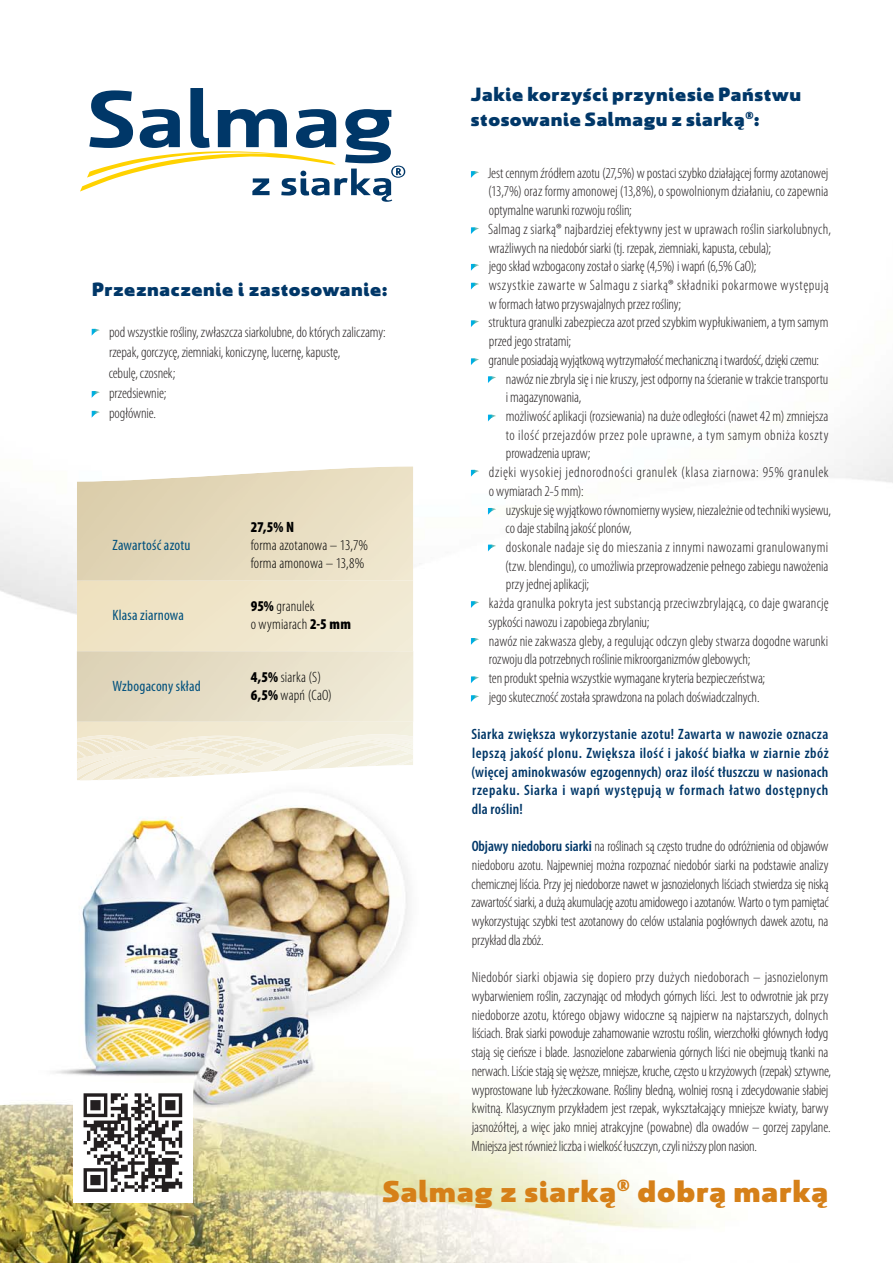
<style>
.page{position:relative;width:893px;height:1263px;background:#fff}
.page>*{position:absolute;margin:0;border:0;box-sizing:border-box;transform-origin:0 0}
.t1{font:33px "Savigny Black Norm";letter-spacing:.025em;color:#d68018}
.t2{font:21px/25.2px "Savigny Black Norm";letter-spacing:.025em;color:#003768}
.t3{font:300 condensed 15px/18.8px "Myriad Pro";letter-spacing:-.005em;color:#231f20}
.t4{font:600 condensed 15px/18.8px "Myriad Pro";letter-spacing:.045em;color:#003768;text-align:justify}
.t5{font:300 condensed 15px "Myriad Pro";letter-spacing:.015em;color:#231f20}
.t6{font:300 condensed 15px "Myriad Pro";letter-spacing:.035em;color:#231f20}
.t7{font:300 condensed 15px/18px "Myriad Pro";letter-spacing:.01em;color:#000}
.t8{font:300 condensed 15px "Myriad Pro";letter-spacing:.04em;color:#231f20}
.t9{font:300 condensed 15px "Myriad Pro";letter-spacing:.025em;color:#231f20}
.t10{font:condensed 15px "Myriad Pro";letter-spacing:.01em;color:#00507d}
.t11{font:900 condensed 15px "Myriad Pro";color:#000}
.s1{font-weight:900}
.s2{font-weight:600;color:#003768}
</style>
<div class="page">
<img style="left:0;top:170px;width:893px;height:1093px">
<svg style="left:80px;top:88px;width:325px;height:114px"></svg>
<svg style="left:77px;top:581px;width:336px;height:153px;background:#f0e6cc"></svg>
<img style="left:77px;top:651px;width:336px;height:71px">
<img style="left:77px;top:466px;width:336px;height:115px">
<img style="left:77px;top:780px;width:297px;height:2px">
<svg style="left:77px;top:734px;width:336px;height:46px"></svg>
<svg style="left:471px;top:170px;width:8px;height:8px"></svg>
<svg style="left:471px;top:226px;width:8px;height:8px"></svg>
<svg style="left:471px;top:263px;width:8px;height:8px"></svg>
<svg style="left:471px;top:282px;width:8px;height:8px"></svg>
<svg style="left:471px;top:357px;width:8px;height:8px"></svg>
<svg style="left:471px;top:694px;width:8px;height:8px"></svg>
<svg style="left:471px;top:319px;width:8px;height:8px"></svg>
<svg style="left:92px;top:328px;width:8px;height:8px"></svg>
<svg style="left:92px;top:390px;width:8px;height:8px"></svg>
<svg style="left:92px;top:410px;width:8px;height:8px"></svg>
<svg style="left:471px;top:675px;width:8px;height:8px"></svg>
<div style="left:73px;top:1083px;width:119px;height:119px;background:#fff"></div>
<svg style="left:84px;top:1093px;width:98px;height:99px"></svg>
<svg style="left:488px;top:375px;width:8px;height:8px"></svg>
<svg style="left:488px;top:414px;width:8px;height:8px"></svg>
<svg style="left:471px;top:469px;width:8px;height:8px"></svg>
<svg style="left:488px;top:507px;width:8px;height:8px"></svg>
<svg style="left:488px;top:544px;width:8px;height:7px"></svg>
<svg style="left:471px;top:600px;width:8px;height:8px"></svg>
<svg style="left:471px;top:637px;width:8px;height:8px"></svg>
<h2 class="t2" style="left:92px;top:276px;width:297px">Przeznaczenie i zastosowanie:</h2>
<p class="t3" style="left:109px;top:323px;width:278px;line-height:20.4px">pod wszystkie rośliny, zwłaszcza siarkolubne, do których zaliczamy: rzepak, gorczycę, ziemniaki, koniczynę, lucernę, kapustę,<br>cebulę, czosnek;<br>przedsiewnie;<br>pogłównie.</p>
<p class="t10" style="left:112px;top:539px;width:80px">Zawartość azotu</p>
<p class="t10" style="left:112px;top:610px;width:73px">Klasa ziarnowa</p>
<p class="t10" style="left:112px;top:680px;width:90px">Wzbogacony skład</p>
<p class="t11" style="left:251px;top:518px;width:45px">27,5% N</p>
<p class="t7" style="left:251px;top:537px;width:119px">forma azotanowa – 13,7% forma amonowa – 13,8%</p>
<p class="t7" style="left:251px;top:599px;width:102px"><span class="s1">95%</span> granulek<br>o wymiarach <span class="s1">2-5 mm</span></p>
<p class="t7" style="left:251px;top:669px;width:83px"><span class="s1">4,5%</span> siarka (S)<br><span class="s1">6,5%</span> wapń (CaO)</p>
<h2 class="t2" style="left:471px;top:81px;width:332px">Jakie korzyści przyniesie Państwu stosowanie Salmagu z siarką<sup>®</sup>:</h2>
<p class="t3" style="left:488px;top:165px;width:342px">Jest cennym źródłem azotu (27,5%) w postaci szybko działającej formy azotanowej</p>
<p class="t3" style="left:488px;top:184px;width:342px">(13,7%) oraz formy amonowej (13,8%), o spowolnionym działaniu, co zapewnia</p>
<p class="t3" style="left:489px;top:202px;width:144px">optymalne warunki rozwoju roślin;</p>
<p class="t5" style="left:488px;top:223px;width:344px">Salmag z siarką® najbardziej efektywny jest w uprawach roślin siarkolubnych,</p>
<p class="t3" style="left:489px;top:240px;width:284px">wrażliwych na niedobór siarki (tj. rzepak, ziemniaki, kapusta, cebula);</p>
<p class="t3" style="left:489px;top:258px;width:269px">jego skład wzbogacony został o siarkę (4,5%) i wapń (6,5% CaO);</p>
<p class="t6" style="left:489px;top:279px;width:341px">wszystkie zawarte w Salmagu z siarką® składniki pokarmowe występują</p>
<p class="t3" style="left:489px;top:296px;width:194px">w formach łatwo przyswajalnych przez rośliny;</p>
<p class="t3" style="left:488px;top:315px;width:342px">struktura granulki zabezpiecza azot przed szybkim wypłukiwaniem, a tym samym</p>
<p class="t3" style="left:489px;top:333px;width:84px">przed jego stratami;</p>
<p class="t3" style="left:489px;top:352px;width:332px">granule posiadają wyjątkową wytrzymałość mechaniczną i twardość, dzięki czemu:</p>
<p class="t3" style="left:506px;top:371px;width:324px">nawóz nie zbryla się i nie kruszy, jest odporny na ścieranie w trakcie transportu</p>
<p class="t3" style="left:506px;top:389px;width:77px">i magazynowania,</p>
<p class="t3" style="left:506px;top:408px;width:324px">możliwość aplikacji (rozsiewania) na duże odległości (nawet 42 m) zmniejsza</p>
<p class="t6" style="left:506px;top:429px;width:324px">to ilość przejazdów przez pole uprawne, a tym samym obniża koszty</p>
<p class="t3" style="left:506px;top:446px;width:86px">prowadzenia upraw;</p>
<p class="t8" style="left:489px;top:466px;width:341px">dzięki wysokiej jednorodności granulek (klasa ziarnowa: 95% granulek</p>
<p class="t3" style="left:489px;top:483px;width:96px">o wymiarach 2-5 mm):</p>
<p class="t3" style="left:506px;top:502px;width:327px">uzyskuje się wyjątkowo równomierny wysiew, niezależnie od techniki wysiewu,</p>
<p class="t3" style="left:506px;top:520px;width:127px">co daje stabilną jakość plonów,</p>
<p class="t9" style="left:506px;top:541px;width:324px">doskonale nadaje się do mieszania z innymi nawozami granulowanymi</p>
<p class="t3" style="left:505px;top:558px;width:325px">(tzw. blendingu), co umożliwia przeprowadzenie pełnego zabiegu nawożenia</p>
<p class="t3" style="left:506px;top:576px;width:85px">przy jednej aplikacji;</p>
<p class="t5" style="left:489px;top:597px;width:341px">każda granulka pokryta jest substancją przeciwzbrylającą, co daje gwarancję</p>
<p class="t3" style="left:488px;top:614px;width:162px">sypkości nawozu i zapobiega zbrylaniu;</p>
<p class="t3" style="left:489px;top:633px;width:341px">nawóz nie zakwasza gleby, a regulując odczyn gleby stwarza dogodne warunki</p>
<p class="t3" style="left:489px;top:651px;width:263px">rozwoju dla potrzebnych roślinie mikroorganizmów glebowych;</p>
<p class="t3" style="left:489px;top:670px;width:278px">ten produkt spełnia wszystkie wymagane kryteria bezpieczeństwa;</p>
<p class="t3" style="left:489px;top:689px;width:272px">jego skuteczność została sprawdzona na polach doświadczalnych.</p>
<p class="t4" style="left:471px;top:726px;width:359px">Siarka zwiększa wykorzystanie azotu! Zawarta w nawozie oznacza lepszą jakość plonu. Zwiększa ilość i jakość białka w ziarnie zbóż (więcej aminokwasów egzogennych) oraz ilość tłuszczu w nasionach rzepaku. Siarka i wapń występują w formach łatwo dostępnych dla roślin!</p>
<p class="t3" style="left:471px;top:838px;width:359px;text-align:justify"><span class="s2">Objawy niedoboru siarki</span> na roślinach są często trudne do odróżnienia od objawów niedoboru azotu. Najpewniej można rozpoznać niedobór siarki na podstawie analizy chemicznej liścia. Przy jej niedoborze nawet w jasnozielonych liściach stwierdza się niską zawartość siarki, a dużą akumulację azotu amidowego i azotanów. Warto o tym pamiętać wykorzystując szybki test azotanowy do celów ustalania pogłównych dawek azotu, na przykład dla zbóż.</p>
<p class="t3" style="left:471px;top:969px;width:361px">Niedobór siarki objawia się dopiero przy dużych niedoborach – jasnozielonym wybarwieniem roślin, zaczynając od młodych górnych liści. Jest to odwrotnie jak przy niedoborze azotu, którego objawy widoczne są najpierw na najstarszych, dolnych liściach. Brak siarki powoduje zahamowanie wzrostu roślin, wierzchołki głównych łodyg stają się cieńsze i blade. Jasnozielone zabarwienia górnych liści nie obejmują tkanki na nerwach. Liście stają się węższe, mniejsze, kruche, często u krzyżowych (rzepak) sztywne, wyprostowane lub łyżeczkowane. Rośliny bledną, wolniej rosną i zdecydowanie słabiej kwitną. Klasycznym przykładem jest rzepak, wykształcający mniejsze kwiaty, barwy jasnożółtej, a więc jako mniej atrakcyjne (powabne) dla owadów – gorzej zapylane.<br>Mniejsza jest również liczba i wielkość łuszczyn, czyli niższy plon nasion.</p>
<h1 class="t1" style="left:383px;top:1171px;width:447px">Salmag z siarką<sup>®</sup> dobrą marką</h1>
</div>
